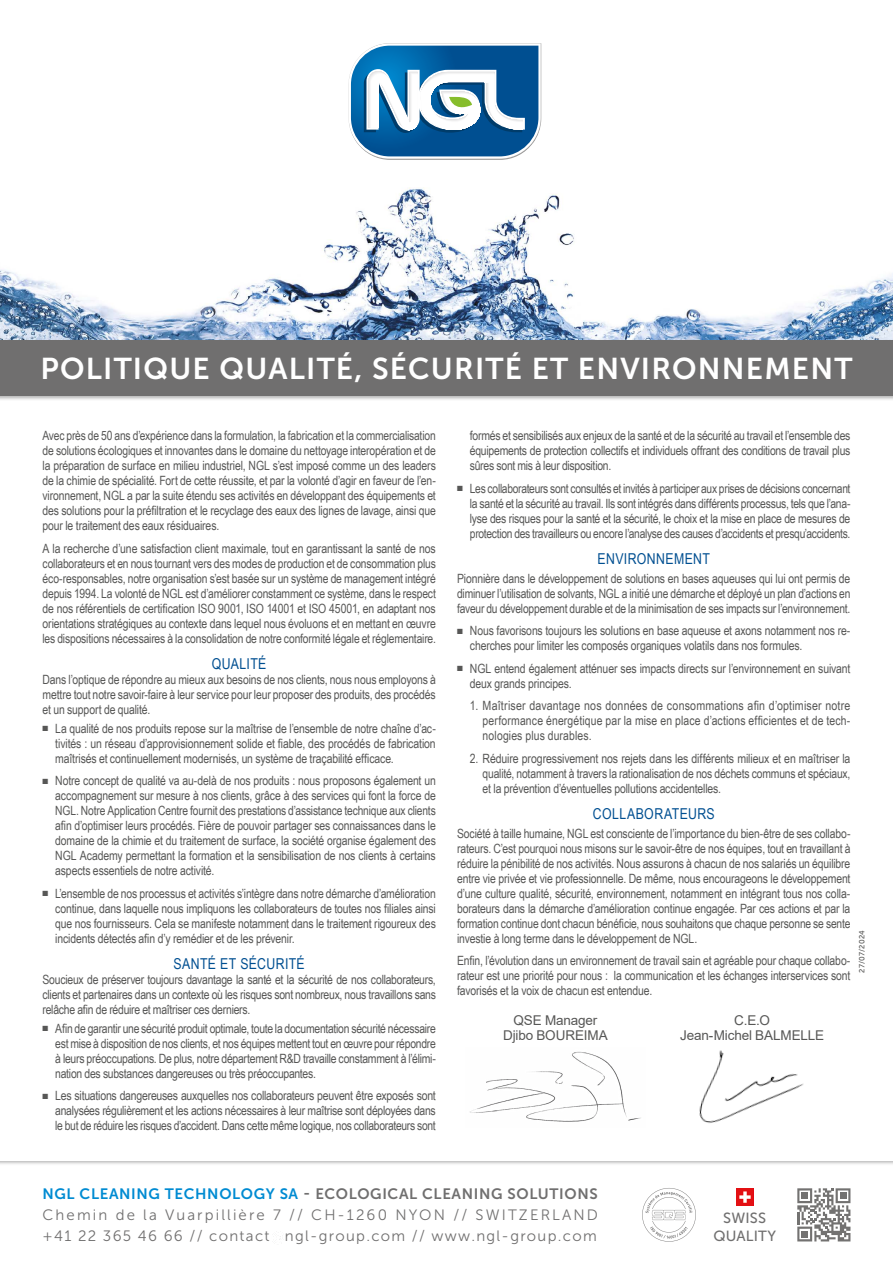
<style>
.page{position:relative;width:893px;height:1263px;background:#fff}
.page>*{position:absolute;margin:0;border:0;box-sizing:border-box;transform-origin:0 0}
.t1{font:30px "Museo Sans 700";letter-spacing:.04em;color:#fff}
.t2{font:15px/21px "Museo Sans 300";letter-spacing:.135em;color:#706f6f}
.t3{font:15px "Museo Sans 700";letter-spacing:.045em;color:#706f6f}
.t4{font:15px "Arial Narrow";letter-spacing:.025em;color:#004f91}
.t5{font:14.7px/18px "Museo Sans 500";letter-spacing:.01em;color:#706f6f;text-align:center}
.t6{font:13.5px/15px "Arial";letter-spacing:-.01em;color:#575756;text-align:center}
.t7{font:12.75px/15px "Arial Narrow";letter-spacing:-.015em;color:#575756;text-align:justify}
.t8{font:7.5px "Museo Sans 500";letter-spacing:.02em;color:#575756}
.s1{color:#008bd2}
.s2{font-family:"Acumin Variable Concept";color:#575756}
</style>
<div class="page">
<img style="left:0;top:187px;width:893px;height:152px">
<img style="left:382px;top:159px;width:126px;height:1px">
<svg style="left:349px;top:43px;width:192px;height:116px"></svg>
<div style="left:0;top:339px;width:893px;height:63px;background:#000;opacity:.3"></div>
<div style="left:0;top:340px;width:893px;height:56px;background:#706f6f"></div>
<img style="left:699px;top:1050px;width:105px;height:73px">
<img style="left:470px;top:1051px;width:171px;height:71px">
<svg style="left:797px;top:1188px;width:53px;height:53px"></svg>
<img style="left:736px;top:1188px;width:17px;height:17px">
<svg style="left:642px;top:1188px;width:54px;height:54px"></svg>
<h1 class="t1" style="left:41px;top:352px;width:813px">POLITIQUE QUALITÉ, SÉCURITÉ ET ENVIRONNEMENT</h1>
<p class="t7" style="left:43px;top:428px;width:395px">Avec près de 50 ans d’expérience dans la formulation, la fabrication et la commercialisation de solutions écologiques et innovantes dans le domaine du nettoyage interopération et de la préparation de surface en milieu industriel, NGL s’est imposé comme un des leaders de la chimie de spécialité. Fort de cette réussite, et par la volonté d’agir en faveur de l’en&shy;vironnement, NGL a par la suite étendu ses activités en développant des équipements et des solutions pour la préfiltration et le recyclage des eaux des lignes de lavage, ainsi que pour le traitement des eaux résiduaires.</p>
<p class="t7" style="left:43px;top:540px;width:395px">A la recherche d’une satisfaction client maximale, tout en garantissant la santé de nos collaborateurs et en nous tournant vers des modes de production et de consommation plus éco-responsables, notre organisation s’est basée sur un système de management intégré depuis 1994. La volonté de NGL est d’améliorer constamment ce système, dans le respect de nos référentiels de certification ISO 9001, ISO 14001 et ISO 45001, en adaptant nos orientations stratégiques au contexte dans lequel nous évoluons et en mettant en œuvre les dispositions nécessaires à la consolidation de notre conformité légale et réglementaire.</p>
<p class="t4" style="left:212px;top:653px;width:56px">QUALITÉ</p>
<p class="t7" style="left:43px;top:672px;width:395px">Dans l’optique de répondre au mieux aux besoins de nos clients, nous nous employons à mettre tout notre savoir-faire à leur service pour leur proposer des produits, des procédés et un support de qualité.</p>
<p class="t7" style="left:55px;top:720px;width:382px;text-indent:-13px">■ La qualité de nos produits repose sur la maîtrise de l’ensemble de notre chaîne d’ac&shy;tivités : un réseau d’approvisionnement solide et fiable, des procédés de fabrication maîtrisés et continuellement modernisés, un système de traçabilité efficace.</p>
<p class="t7" style="left:55px;top:773px;width:382px;text-indent:-13px">■ Notre concept de qualité va au-delà de nos produits : nous proposons également un accompagnement sur mesure à nos clients, grâce à des services qui font la force de NGL. Notre Application Centre fournit des prestations d’assistance technique aux clients afin d’optimiser leurs procédés. Fière de pouvoir partager ses connaissances dans le domaine de la chimie et du traitement de surface, la société organise également des NGL Academy permettant la formation et la sensibilisation de nos clients à certains aspects essentiels de notre activité.</p>
<p class="t7" style="left:55px;top:885px;width:382px;text-indent:-13px">■ L’ensemble de nos processus et activités s’intègre dans notre démarche d’amélioration continue, dans laquelle nous impliquons les collaborateurs de toutes nos filiales ainsi que nos fournisseurs. Cela se manifeste notamment dans le traitement rigoureux des incidents détectés afin d’y remédier et de les prévenir.</p>
<p class="t4" style="left:174px;top:953px;width:133px">SANTÉ ET SÉCURITÉ</p>
<p class="t7" style="left:43px;top:972px;width:395px">Soucieux de préserver toujours davantage la santé et la sécurité de nos collaborateurs, clients et partenaires dans un contexte où les risques sont nombreux, nous travaillons sans relâche afin de réduire et maîtriser ces derniers.</p>
<p class="t7" style="left:55px;top:1020px;width:382px;text-indent:-13px">■ Afin de garantir une sécurité produit optimale, toute la documentation sécurité nécessaire est mise à disposition de nos clients, et nos équipes mettent tout en œuvre pour répondre à leurs préoccupations. De plus, notre département R&amp;D travaille constamment à l’élimi&shy;nation des substances dangereuses ou très préoccupantes.</p>
<p class="t7" style="left:55px;top:1088px;width:382px;text-indent:-13px">■ Les situations dangereuses auxquelles nos collaborateurs peuvent être exposés sont analysées régulièrement et les actions nécessaires à leur maîtrise sont déployées dans le but de réduire les risques d’accident. Dans cette même logique, nos collaborateurs sont</p>
<p class="t7" style="left:470px;top:428px;width:382px">formés et sensibilisés aux enjeux de la santé et de la sécurité au travail et l’ensemble des équipements de protection collectifs et individuels offrant des conditions de travail plus sûres sont mis à leur disposition.</p>
<p class="t7" style="left:470px;top:480px;width:382px;text-indent:-13px">■ Les collaborateurs sont consultés et invités à participer aux prises de décisions concernant la santé et la sécurité au travail. Ils sont intégrés dans différents processus, tels que l’ana&shy;lyse des risques pour la santé et la sécurité, le choix et la mise en place de mesures de protection des travailleurs ou encore l’analyse des causes d’accidents et presqu’accidents.</p>
<p class="t4" style="left:597px;top:548px;width:114px">ENVIRONNEMENT</p>
<p class="t7" style="left:457px;top:570px;width:395px">Pionnière dans le développement de solutions en bases aqueuses qui lui ont permis de diminuer l’utilisation de solvants, NGL a initié une démarche et déployé un plan d’actions en faveur du développement durable et de la minimisation de ses impacts sur l’environnement.</p>
<p class="t7" style="left:470px;top:623px;width:382px;text-indent:-13px">■ Nous favorisons toujours les solutions en base aqueuse et axons notamment nos re&shy;cherches pour limiter les composés organiques volatils dans nos formules.</p>
<p class="t7" style="left:470px;top:660px;width:382px;text-indent:-13px">■ NGL entend également atténuer ses impacts directs sur l’environnement en suivant deux grands principes.</p>
<p class="t7" style="left:483px;top:698px;width:369px;text-indent:-13px">1. Maîtriser davantage nos données de consommations afin d’optimiser notre performance énergétique par la mise en place d’actions efficientes et de tech&shy;nologies plus durables.</p>
<p class="t7" style="left:483px;top:750px;width:369px;text-indent:-13px">2. Réduire progressivement nos rejets dans les différents milieux et en maîtriser la qualité, notamment à travers la rationalisation de nos déchets communs et spéciaux, et la prévention d’éventuelles pollutions accidentelles.</p>
<p class="t4" style="left:593px;top:803px;width:123px">COLLABORATEURS</p>
<p class="t7" style="left:457px;top:825px;width:395px">Société à taille humaine, NGL est consciente de l’importance du bien-être de ses collabo&shy;rateurs. C’est pourquoi nous misons sur le savoir-être de nos équipes, tout en travaillant à réduire la pénibilité de nos activités. Nous assurons à chacun de nos salariés un équilibre entre vie privée et vie professionnelle. De même, nous encourageons le développement d’une culture qualité, sécurité, environnement, notamment en intégrant tous nos colla&shy;borateurs dans la démarche d’amélioration continue engagée. Par ces actions et par la formation continue dont chacun bénéficie, nous souhaitons que chaque personne se sente investie à long terme dans le développement de NGL.</p>
<p class="t7" style="left:457px;top:953px;width:395px">Enfin, l’évolution dans un environnement de travail sain et agréable pour chaque collabo&shy;rateur est une priorité pour nous : la communication et les échanges interservices sont favorisés et la voix de chacun est entendue.</p>
<p class="t6" style="left:503px;top:1013px;width:106px">QSE Manager<br>Djibo BOUREIMA</p>
<p class="t6" style="left:680px;top:1013px;width:145px">C.E.O<br>Jean-Michel BALMELLE</p>
<p class="t8" style="left:858px;top:972px;width:44px;rotate:-90deg">27/07/2024</p>
<p class="t3" style="left:43px;top:1186px;width:557px"><span class="s1">NGL CLEANING TECHNOLOGY SA</span> - ECOLOGICAL CLEANING SOLUTIONS</p>
<p class="t2" style="left:43px;top:1205px;width:557px">Chemin de la Vuarpillière 7 // CH-1260 NYON // SWITZERLAND +41 22 365 46 66 // contact<span class="s2">@</span>ngl-group.com // www.ngl-group.com</p>
<p class="t5" style="left:713px;top:1209px;width:64px">SWISS<br>QUALITY</p>
</div>
